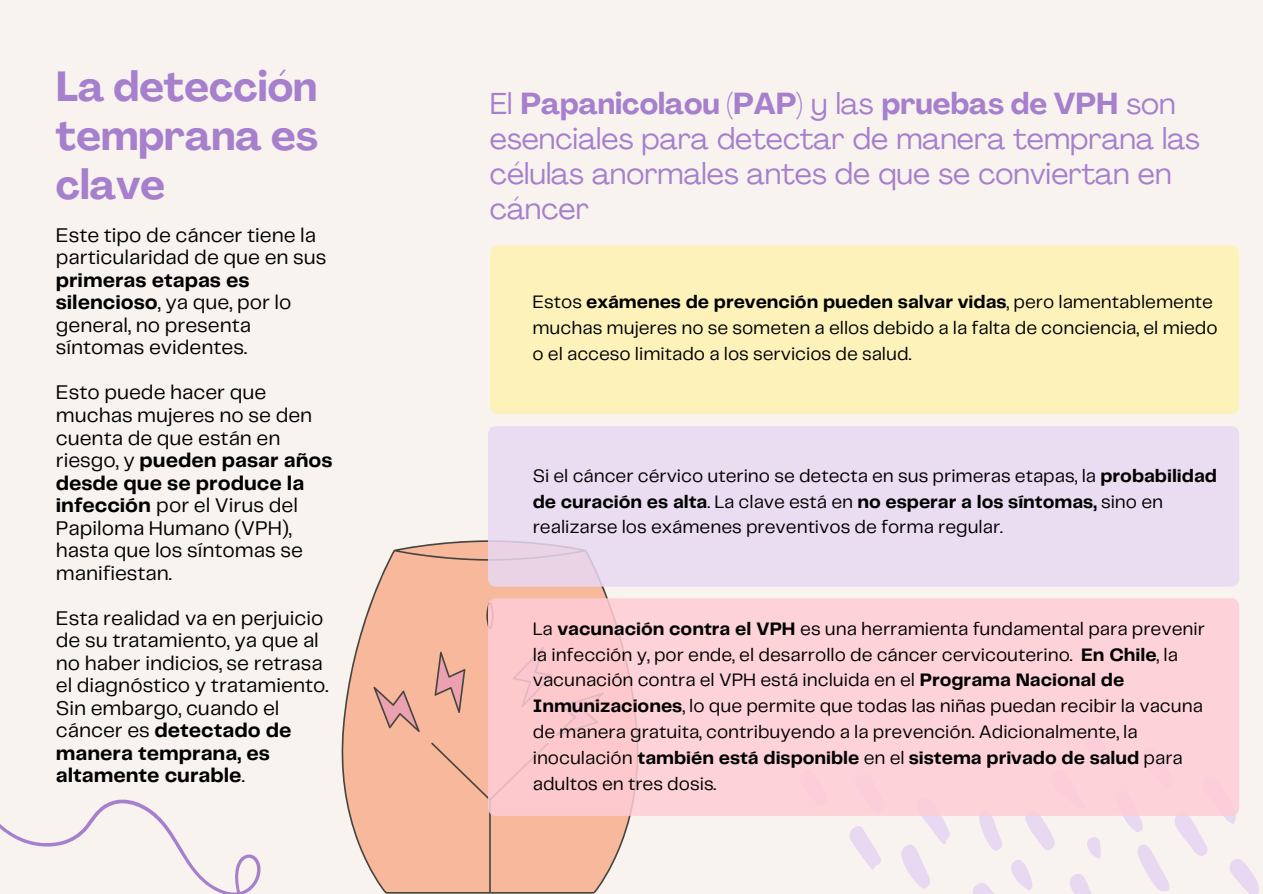
<style>
.page{position:relative;width:1263px;height:894px;background:#fff}
.page>*{position:absolute;margin:0;border:0;box-sizing:border-box;transform-origin:0 0}
.t1{font:700 41.4px/49.1px "Agrandir";color:#a67fcd;text-align:justify}
.t2{font:29.85px/34.8px "Agrandir";color:#a67fcd}
.t3{font:20.55px/22.5px "Telegraf";color:#000}
.t4{font:18.75px/25.8px "Telegraf";color:#000}
.s1{font-weight:700}
</style>
<div class="page">
<div style="left:0;top:0;width:1263px;height:893px;background:#f8f3ef"></div>
<svg style="left:0;top:799px;width:261px;height:94px"></svg>
<svg style="left:341px;top:540px;width:298px;height:353px;background:#f2bba4"></svg>
<svg style="left:895px;top:815px;width:60px;height:74px"></svg>
<svg style="left:850px;top:826px;width:31px;height:44px"></svg>
<svg style="left:852px;top:815px;width:37px;height:1px"></svg>
<svg style="left:969px;top:815px;width:290px;height:78px"></svg>
<div style="left:488px;top:426px;width:751px;height:160px;background:#eadcf1"></div>
<div style="left:490px;top:245px;width:749px;height:169px;background:#fdf3ba"></div>
<svg style="left:488px;top:598px;width:751px;height:217px;background:#fcd0d5"></svg>
<h1 class="t1" style="left:56px;top:66px;width:264px">La detección temprana es clave</h1>
<p class="t3" style="left:56px;top:225px;width:272px">Este tipo de cáncer tiene la particularidad de que en sus</p>
<p class="t3" style="left:56px;top:270px;width:237px"><span class="s1">primeras etapas es silencioso</span>, ya que, por lo general, no presenta síntomas evidentes.</p>
<p class="t3" style="left:56px;top:382px;width:278px">Esto puede hacer que muchas mujeres no se den cuenta de que están en riesgo, y <span class="s1">pueden pasar años desde que se produce la infección</span> por el Virus del<br>Papiloma Humano (VPH), hasta que los síntomas se manifiestan.</p>
<p class="t3" style="left:56px;top:607px;width:274px">Esta realidad va en perjuicio de su tratamiento, ya que al no haber indicios, se retrasa el diagnóstico y tratamiento.<br>Sin embargo, cuando el cáncer es <span class="s1">detectado de manera temprana, es altamente curable</span>.</p>
<h2 class="t2" style="left:490px;top:89px;width:712px">El <span class="s1">Papanicolaou (PAP)</span> y las <span class="s1">pruebas de VPH</span> son esenciales para detectar de manera temprana las células anormales antes de que se conviertan en cáncer</h2>
<p class="t4" style="left:532px;top:289px;width:687px">Estos <span class="s1">exámenes de prevención pueden salvar vidas</span>, pero lamentablemente muchas mujeres no se someten a ellos debido a la falta de conciencia, el miedo o el acceso limitado a los servicios de salud.</p>
<p class="t4" style="left:533px;top:463px;width:686px">Si el cáncer cérvico uterino se detecta en sus primeras etapas, la <span class="s1">probabilidad de curación es alta</span>. La clave está en <span class="s1">no esperar a los síntomas,</span> sino en realizarse los exámenes preventivos de forma regular.</p>
<p class="t4" style="left:533px;top:616px;width:674px">La <span class="s1">vacunación contra el VPH</span> es una herramienta fundamental para prevenir la infección y, por ende, el desarrollo de cáncer cervicouterino. <span class="s1">En Chile</span>, la vacunación contra el VPH está incluida en el <span class="s1">Programa Nacional de Inmunizaciones</span>, lo que permite que todas las niñas puedan recibir la vacuna de manera gratuita, contribuyendo a la prevención. Adicionalmente, la inoculación <span class="s1">también está disponible</span> en el <span class="s1">sistema privado de salud</span> para adultos en tres dosis.</p>
</div>
